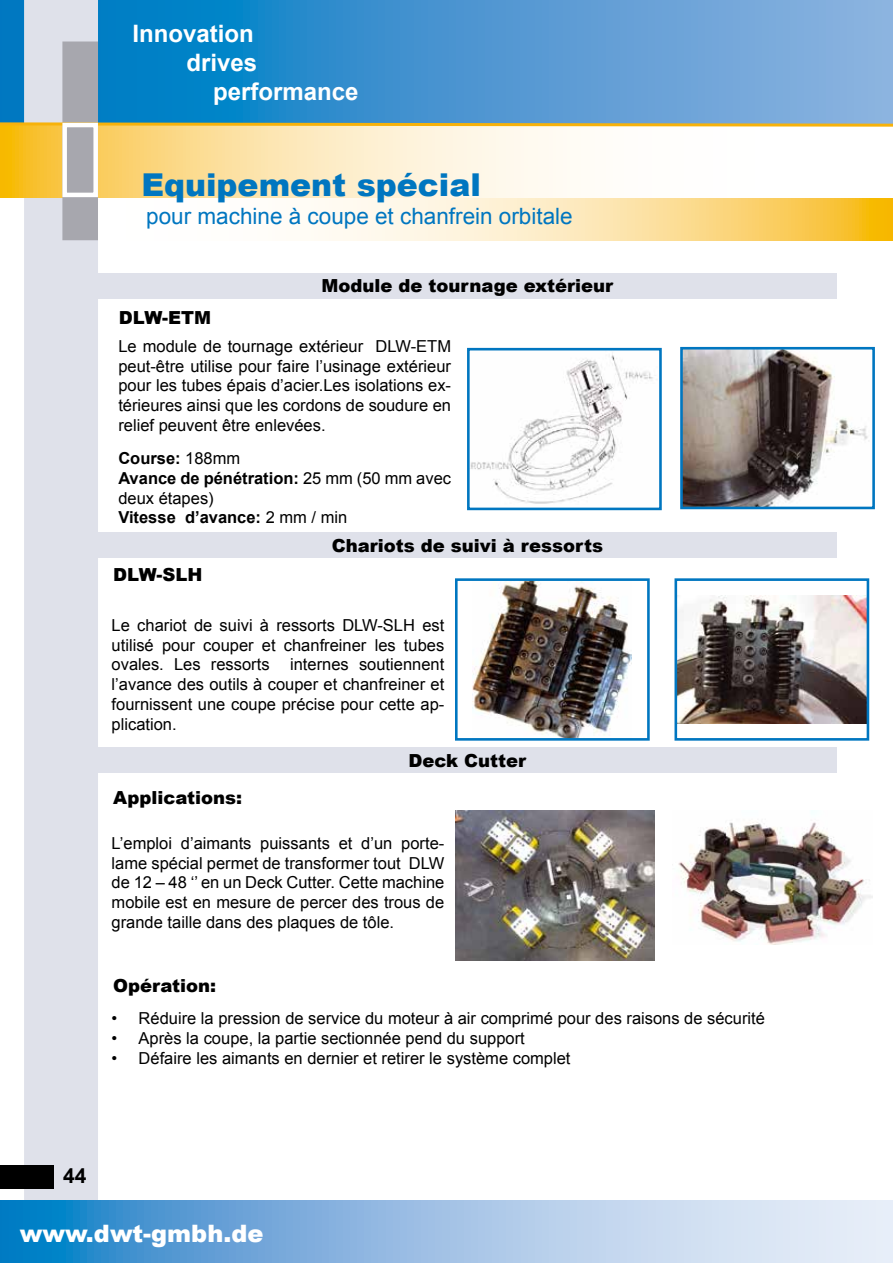
<style>
.page{position:relative;width:893px;height:1263px;background:#fff}
.page>*{position:absolute;margin:0;border:0;box-sizing:border-box;transform-origin:0 0}
.t1{font:900 31.5px "Arial";color:#0076c0}
.t2{font:700 24px "Arial";color:#fff}
.t3{font:900 24px "Arial";color:#fff}
.t4{font:22.5px "Arial";color:#0076c0}
.t5{font:700 21px "Arial";color:#000}
.t6{font:900 18px "Arial";color:#000}
.t7{font:16.5px/19.8px "Arial";color:#000;text-align:justify}
.t8{font:700 16.5px/19.8px "Arial";color:#000}
.s1{font-weight:400}
</style>
<div class="page">
<svg style="left:0;top:197px;width:893px;height:44px"></svg>
<svg style="left:0;top:0;width:893px;height:121px;background:#4696d1"></svg>
<div style="left:24px;top:0;width:74px;height:1201px;background:#dfe1ea"></div>
<svg style="left:0;top:129px;width:570px;height:68px;background:#fce4aa"></svg>
<div style="left:62px;top:42px;width:36px;height:198px;background:#a7a7ae;border:2px solid #a7a7ae"></div>
<svg style="left:0;top:1201px;width:893px;height:62px;background:#92bde2"></svg>
<div style="left:0;top:1165px;width:54px;height:23px;background:#000"></div>
<svg style="left:0;top:121px;width:893px;height:8px;background:#cec182"></svg>
<div style="left:62px;top:123px;width:36px;height:74px;border:4px solid #fff"></div>
<img style="left:471px;top:354px;width:182px;height:150px">
<div style="left:467px;top:348px;width:195px;height:162px;border:3px solid #0076c0"></div>
<img style="left:684px;top:351px;width:184px;height:154px">
<div style="left:680px;top:347px;width:195px;height:162px;border:3px solid #0076c0"></div>
<img style="left:473px;top:582px;width:159px;height:155px">
<div style="left:455px;top:578px;width:195px;height:163px;border:3px solid #0076c0"></div>
<img style="left:678px;top:595px;width:187px;height:128px">
<div style="left:674px;top:578px;width:195px;height:163px;border:3px solid #0076c0"></div>
<div style="left:98px;top:747px;width:739px;height:26px;background:#dfe1ea"></div>
<div style="left:98px;top:533px;width:739px;height:25px;background:#dfe1ea"></div>
<div style="left:98px;top:273px;width:739px;height:25px;background:#dfe1ea"></div>
<img style="left:455px;top:810px;width:200px;height:150px">
<img style="left:678px;top:822px;width:195px;height:122px">
<h2 class="t2" style="left:132px;top:17px;width:123px">Innovation</h2>
<h2 class="t2" style="left:186px;top:46px;width:72px">drives</h2>
<h2 class="t2" style="left:213px;top:75px;width:147px">performance</h2>
<h1 class="t1" style="left:141px;top:162px;width:341px">Equipement spécial</h1>
<h3 class="t4" style="left:146px;top:201px;width:428px">pour machine à coupe et chanfrein orbitale</h3>
<p class="t6" style="left:119px;top:304px;width:94px">DLW-ETM</p>
<p class="t6" style="left:321px;top:273px;width:293px">Module de tournage extérieur</p>
<p class="t7" style="left:118px;top:336px;width:334px">Le module de tournage extérieur DLW-ETM peut-être utilise pour faire l’usinage extérieur pour les tubes épais d’acier.Les isolations ex&shy;térieures ainsi que les cordons de soudure en relief peuvent être enlevées.</p>
<p class="t8" style="left:118px;top:449px;width:334px">Course: <span class="s1">188mm<br></span>Avance de pénétration: <span class="s1">25 mm (50 mm avec deux étapes)<br></span>Vitesse d’avance: <span class="s1">2 mm / min</span></p>
<p class="t6" style="left:113px;top:562px;width:91px">DLW-SLH</p>
<p class="t6" style="left:332px;top:532px;width:273px">Chariots de suivi à ressorts</p>
<p class="t7" style="left:112px;top:615px;width:334px">Le chariot de suivi à ressorts DLW-SLH est utilisé pour couper et chanfreiner les tubes ovales. Les ressorts internes soutiennent l’avance des outils à couper et chanfreiner et fournissent une coupe précise pour cette ap&shy;plication.</p>
<p class="t6" style="left:113px;top:784px;width:131px">Applications:</p>
<p class="t6" style="left:409px;top:747px;width:119px">Deck Cutter</p>
<p class="t7" style="left:112px;top:833px;width:334px">L’emploi d’aimants puissants et d’un porte&shy;lame spécial permet de transformer tout DLW de 12 – 48 ‘’ en un Deck Cutter. Cette machine mobile est en mesure de percer des trous de grande taille dans des plaques de tôle.</p>
<p class="t6" style="left:113px;top:972px;width:104px">Opération:</p>
<p class="t7" style="left:112px;top:1008px;width:655px">• Réduire la pression de service du moteur à air comprimé pour des raisons de sécurité</p>
<p class="t7" style="left:112px;top:1028px;width:415px">• Après la coupe, la partie sectionnée pend du support</p>
<p class="t7" style="left:112px;top:1048px;width:460px">• Défaire les aimants en dernier et retirer le système complet</p>
<p class="t5" style="left:63px;top:1161px;width:25px">44</p>
<h2 class="t3" style="left:20px;top:1216px;width:245px">www.dwt-gmbh.de</h2>
</div>
